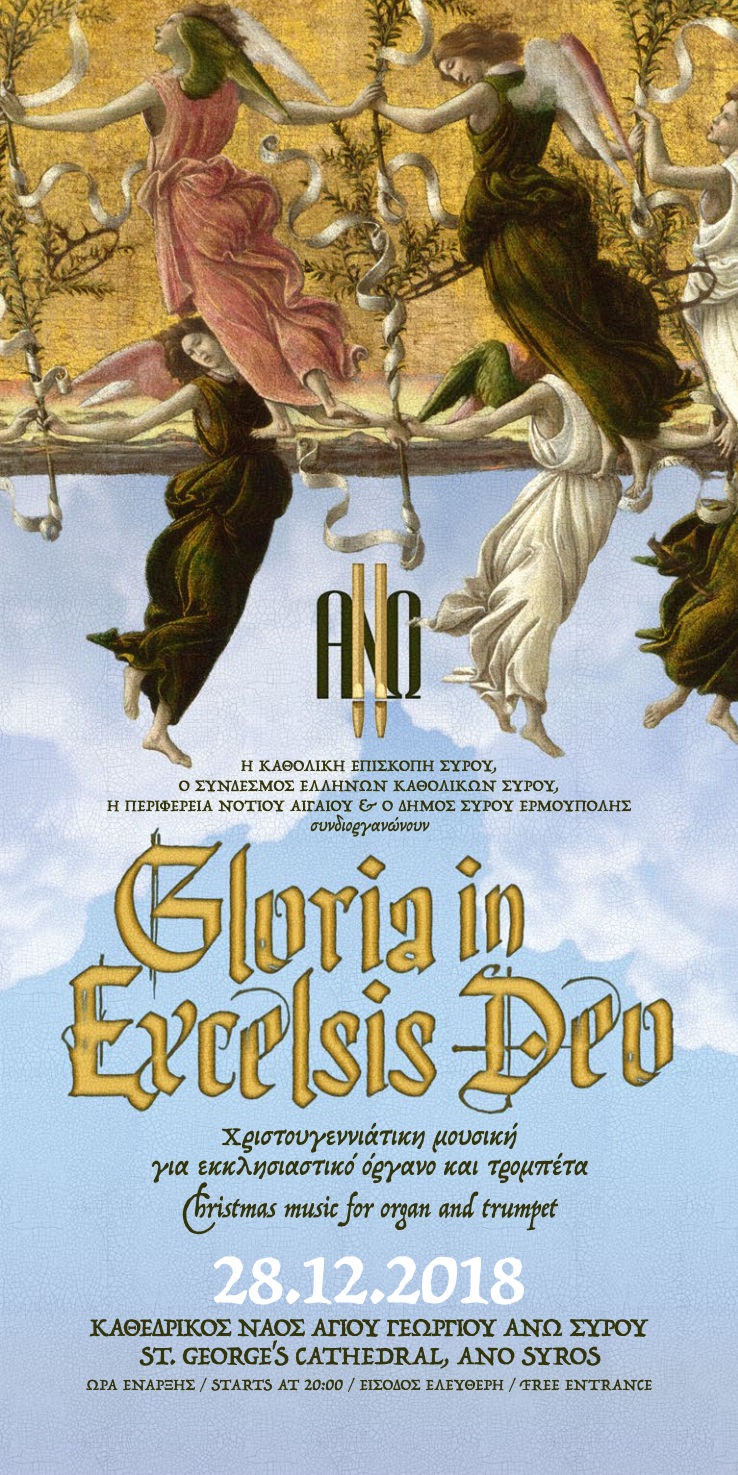
<style>
.page{position:relative;width:738px;height:1475px;background:#fff}
.page>*{position:absolute;margin:0;border:0;box-sizing:border-box;transform-origin:0 0}
.t1{font:220px "P22 Operina Pro";letter-spacing:-.01em;color:#fff}
.t2{font:82px "P22 Operina Pro";letter-spacing:-.02em;color:#33340a}
.t3{font:80px "P22 Operina Pro";color:#33340a}
.t4{font:52px "P22 Operina Pro";color:#33340a}
.t5{font:50px "P22 Operina Pro";letter-spacing:-.005em;color:#33340a}
</style>
<div class="page">
<img style="left:0;top:0;width:737px;height:1474px">
<p class="t4" style="left:240px;top:722px;width:258px">Η ΚΑΘΟΛΙΚΗ ΕΠΙΣΚΟΠΗ ΣYΡΟY,</p>
<p class="t4" style="left:178px;top:742px;width:382px">Ο ΣYΝΔΕΣΜΟΣ ΕΛΛΗΝΩΝ ΚΑΘΟΛΙΚΩΝ ΣYΡΟY,</p>
<p class="t4" style="left:107px;top:762px;width:525px">Η ΠΕΡΙΦΕΡΕΙΑ ΝΟΤΙΟY ΑΙΓΑΙΟY &amp; Ο ΔΗΜΟΣ ΣYΡΟY ΕΡΜΟYΠΟΛΗΣ</p>
<p class="t4" style="left:309px;top:782px;width:120px">συνδιοργανώνουν</p>
<h3 class="t3" style="left:221px;top:1069px;width:296px">Χριστουγεννιάτικη μουσική</h3>
<h3 class="t3" style="left:150px;top:1099px;width:439px">για εκκλησιαστικό όργανο και τρομπέτα</h3>
<h3 class="t3" style="left:182px;top:1142px;width:374px">Christmas music for organ and trumpet</h3>
<h1 class="t1" style="left:212px;top:1097px;width:314px">28.12.2018</h1>
<h2 class="t2" style="left:139px;top:1287px;width:462px">ST. GEORGE'S CATHEDRAL, ANO SYROS</h2>
<h2 class="t2" style="left:89px;top:1259px;width:560px">KΑΘΕΔΡΙΚΟΣ ΝΑΟΣ ΑΓΙΟY ΓΕΩΡΓΙΟY ΑΝΩ ΣYΡΟY</h2>
<p class="t5" style="left:85px;top:1342px;width:568px">ΩΡΑ ΕΝΑΡΞΗΣ / STARTS AT 20:00 / ΕΙΣΟΔΟΣ ΕΛΕYΘΕΡΗ / FREE ENTRANCE</p>
</div>
